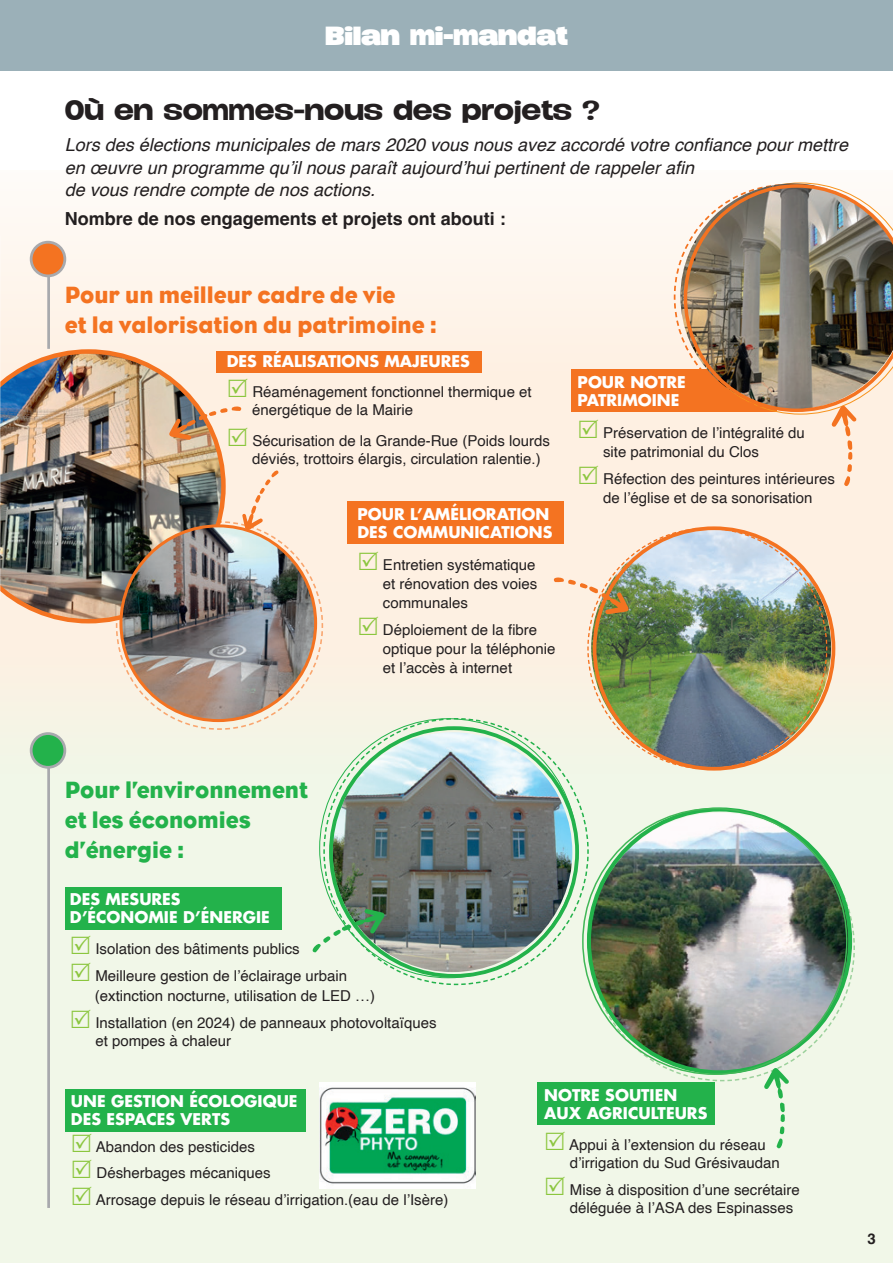
<style>
.page{position:relative;width:893px;height:1263px;background:#fff}
.page>*{position:absolute;margin:0;border:0;box-sizing:border-box;transform-origin:0 0}
.t1{font:500 25.5px "Duera PERSONALUSE Expanded";color:#231f20}
.t2{font:24px/30.2px "Bureau Eagle";color:#f47321}
.t3{font:24px/30.2px "Bureau Eagle";color:#23b24b}
.t4{font:700 24px "Duera PERSONALUSE Expanded";color:#fff}
.t5{font:italic 18px/22.5px "Helvetica";color:#231f20}
.t6{font:700 18px "Helvetica";color:#231f20}
.t7{font:700 15.75px/18px "Futura";color:#fff}
.t8{font:15px/18.8px "Helvetica";color:#231f20}
.t9{font:700 15px "Helvetica";color:#231f20}
</style>
<div class="page">
<div style="left:1px;top:182px;width:809px;height:167px;background:#fef7f1"></div>
<div style="left:0;top:582px;width:893px;height:681px;background:#f1f7e8"></div>
<div style="left:65px;top:887px;width:217px;height:43px;background:#23b24b"></div>
<div style="left:65px;top:1089px;width:240px;height:42px;background:#23b24b"></div>
<img style="left:1px;top:349px;width:114px;height:274px">
<hr style="left:0;top:0;width:1px;height:934px;background:#c6eafa">
<img style="left:320px;top:1150px;width:156px;height:38px">
<img style="left:684px;top:184px;width:209px;height:116px">
<div style="left:0;top:0;width:893px;height:71px;background:#9bb0b8"></div>
<hr style="left:47px;top:261px;width:3px;height:88px;background:#a8a9ad">
<div style="left:31px;top:242px;width:34px;height:34px;background:#f47321;border-radius:50%"></div>
<div style="left:30px;top:241px;width:36px;height:36px;border:3px solid #a8a9ad;border-radius:50%"></div>
<hr style="left:47px;top:752px;width:3px;height:456px;background:#a8a9ad">
<div style="left:31px;top:733px;width:34px;height:34px;background:#23b24b;border-radius:50%"></div>
<div style="left:30px;top:732px;width:36px;height:37px;border:3px solid #a8a9ad;border-radius:50%"></div>
<img style="left:115px;top:300px;width:778px;height:850px">
<h2 class="t4" style="left:326px;top:20px;width:243px">Bilan mi-mandat</h2>
<h1 class="t1" style="left:65px;top:94px;width:537px">Où en sommes-nous des projets ?</h1>
<p class="t5" style="left:65px;top:134px;width:785px">Lors des élections municipales de mars 2020 vous nous avez accordé votre confiance pour mettre en œuvre un programme qu’il nous paraît aujourd’hui pertinent de rappeler afin<br>de vous rendre compte de nos actions.</p>
<p class="t6" style="left:65px;top:207px;width:443px">Nombre de nos engagements et projets ont abouti :</p>
<h2 class="t2" style="left:65px;top:280px;width:374px">Pour un meilleur cadre de vie<br>et la valorisation du patrimoine :</h2>
<p class="t7" style="left:227px;top:352px;width:245px">DES RÉALISATIONS MAJEURES</p>
<p class="t8" style="left:252px;top:383px;width:281px;line-height:18px">Réaménagement fonctionnel thermique et énergétique de la Mairie</p>
<p class="t8" style="left:252px;top:432px;width:299px;line-height:18px">Sécurisation de la Grande-Rue (Poids lourds déviés, trottoirs élargis, circulation ralentie.)</p>
<p class="t7" style="left:357px;top:504px;width:196px">POUR L’AMÉLIORATION<br>DES COMMUNICATIONS</p>
<p class="t8" style="left:383px;top:556px;width:156px;text-align:justify">Entretien systématique et rénovation des voies communales</p>
<p class="t8" style="left:383px;top:621px;width:174px">Déploiement de la fibre optique pour la téléphonie et l’accès à internet</p>
<p class="t7" style="left:578px;top:373px;width:110px">POUR NOTRE<br>PATRIMOINE</p>
<p class="t8" style="left:603px;top:424px;width:203px">Préservation de l’intégralité du site patrimonial du Clos</p>
<p class="t8" style="left:603px;top:470px;width:233px">Réfection des peintures intérieures de l’église et de sa sonorisation</p>
<h2 class="t3" style="left:65px;top:775px;width:245px">Pour l’environnement et les économies d’énergie :</h2>
<p class="t7" style="left:70px;top:890px;width:201px">DES MESURES<br>D’ÉCONOMIE D’ÉNERGIE</p>
<p class="t8" style="left:95px;top:936px;width:253px;line-height:26.5px">Isolation des bâtiments publics<br>Meilleure gestion de l’éclairage urbain</p>
<p class="t8" style="left:95px;top:983px;width:343px;line-height:26.5px">(extinction nocturne, utilisation de LED …)<br>Installation (en 2024) de panneaux photovoltaïques</p>
<p class="t8" style="left:95px;top:1031px;width:137px">et pompes à chaleur</p>
<p class="t7" style="left:71px;top:1092px;width:228px">UNE GESTION ÉCOLOGIQUE<br>DES ESPACES VERTS</p>
<p class="t8" style="left:96px;top:1133px;width:354px;line-height:26.5px">Abandon des pesticides<br>Désherbages mécaniques<br>Arrosage depuis le réseau d’irrigation.(eau de l’Isère)</p>
<p class="t7" style="left:544px;top:1086px;width:165px">NOTRE SOUTIEN<br>AUX AGRICULTEURS</p>
<p class="t8" style="left:569px;top:1136px;width:212px;line-height:18px">Appui à l’extension du réseau d’irrigation du Sud Grésivaudan</p>
<p class="t8" style="left:570px;top:1181px;width:232px;line-height:18px">Mise à disposition d’une secrétaire déléguée à l’ASA des Espinasses</p>
<p class="t9" style="left:868px;top:1230px;width:10px">3</p>
</div>
